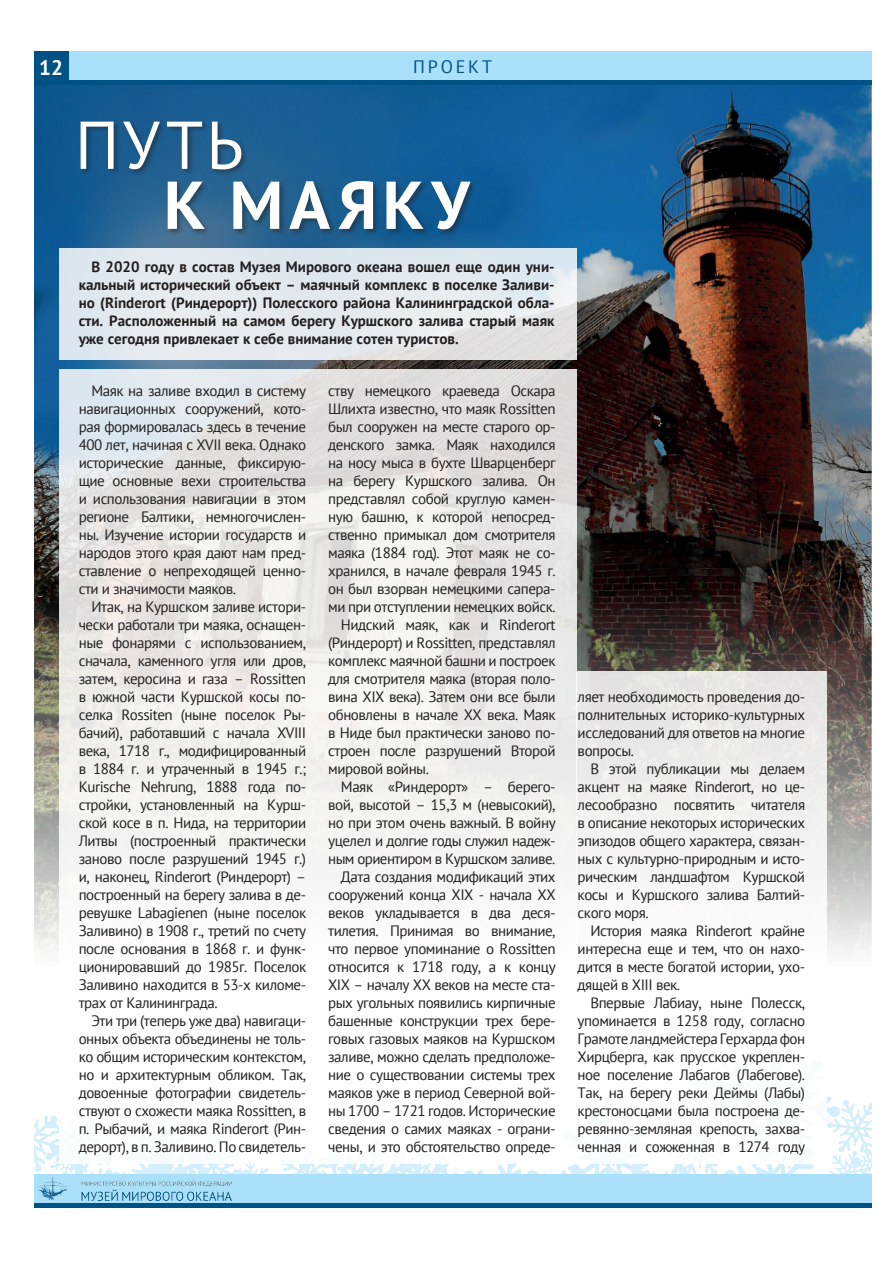
<style>
.page{position:relative;width:893px;height:1263px;background:#fff}
.page>*{position:absolute;margin:0;border:0;box-sizing:border-box;transform-origin:0 0}
.t1{font:700 67.5px "PT Sans";letter-spacing:.095em;color:#fff}
.t2{font:67.5px "PT Sans";color:#fff}
.t3{font:700 21px "PT Sans";color:#fff}
.t4{font:18px "PT Sans";letter-spacing:.155em;color:#005285}
.t5{font:15px/18px "PT Sans";letter-spacing:-.03em;color:#231f20;text-align:justify}
.t6{font:700 15px/18px "PT Sans";color:#231f20;text-align:justify}
</style>
<div class="page">
<div style="left:34px;top:51px;width:838px;height:34px;background:#aae0f9"></div>
<div style="left:34px;top:51px;width:34px;height:34px;background:#005285"></div>
<hr style="left:34px;top:81px;width:838px;height:4px;background:#005285">
<div style="left:34px;top:1174px;width:838px;height:33px;background:#aae0f9"></div>
<hr style="left:34px;top:1203px;width:838px;height:4px;background:#005285">
<img style="left:39px;top:1177px;width:193px;height:23px">
<img style="left:34px;top:1097px;width:838px;height:76px">
<img style="left:34px;top:85px;width:838px;height:866px">
<div style="left:79px;top:120px;width:398px;height:117px;background:#231f20;opacity:.49"></div>
<div style="left:60px;top:248px;width:517px;height:112px;background:linear-gradient(to bottom,#e0e9f1,#e7e8ea)"></div>
<svg style="left:60px;top:369px;width:517px;height:795px"></svg>
<div style="left:577px;top:671px;width:250px;height:493px;background:linear-gradient(to bottom,#e9e8e7,#fff)"></div>
<h2 class="t3" style="left:39px;top:54px;width:25px">12</h2>
<p class="t4" style="left:413px;top:55px;width:80px">ПРОЕКТ</p>
<p class="t2" style="left:75px;top:102px;width:170px">ПУТЬ</p>
<p class="t1" style="left:164px;top:161px;width:307px">К МАЯКУ</p>
<p class="t6" style="left:79px;top:258px;width:477px;text-indent:13px">В 2020 году в состав Музея Мирового океана вошел еще один уни&shy;кальный исторический объект – маячный комплекс в поселке Заливи&shy;но (Rinderort (Риндерорт)) Полесского района Калининградской обла&shy;сти. Расположенный на самом берегу Куршского залива старый маяк уже сегодня привлекает к себе внимание сотен туристов.</p>
<p class="t5" style="left:79px;top:382px;width:229px;text-indent:13px">Маяк на заливе входил в систему навигационных сооружений, кото&shy;рая формировалась здесь в течение 400 лет, начиная с XVII века. Однако исторические данные, фиксирую&shy;щие основные вехи строительства и использования навигации в этом регионе Балтики, немногочислен&shy;ны. Изучение истории государств и народов этого края дают нам пред&shy;ставление о непреходящей ценно&shy;сти и значимости маяков.</p>
<p class="t5" style="left:79px;top:598px;width:229px;text-indent:13px">Итак, на Куршском заливе истори&shy;чески работали три маяка, оснащен&shy;ные фонарями с использованием, сначала, каменного угля или дров, затем, керосина и газа – Rossitten в южной части Куршской косы по&shy;селка Rossiten (ныне поселок Ры&shy;бачий), работавший с начала XVIII века, 1718 г., модифицированный в 1884 г. и утраченный в 1945 г.; Kurische Nehrung, 1888 года по&shy;стройки, установленный на Курш&shy;ской косе в п. Нида, на территории Литвы (построенный практически заново после разрушений 1945 г.) и, наконец, Rinderort (Риндерорт) – построенный на берегу залива в де&shy;ревушке Labagienen (ныне поселок Заливино) в 1908 г., третий по счету после основания в 1868 г. и функ&shy;ционировавший до 1985г. Поселок Заливино находится в 53-х киломе&shy;трах от Калининграда.</p>
<p class="t5" style="left:79px;top:1012px;width:229px;text-indent:13px">Эти три (теперь уже два) навигаци&shy;онных объекта объединены не толь&shy;ко общим историческим контекстом, но и архитектурным обликом. Так, довоенные фотографии свидетель&shy;ствуют о схожести маяка Rossitten, в п. Рыбачий, и маяка Rinderort (Рин&shy;дерорт), в п. Заливино. По свидетель-</p>
<p class="t5" style="left:328px;top:382px;width:229px">ству немецкого краеведа Оскара Шлихта известно, что маяк Rossitten был сооружен на месте старого ор&shy;денского замка. Маяк находился на носу мыса в бухте Шварценберг на берегу Куршского залива. Он представлял собой круглую камен&shy;ную башню, к которой непосред&shy;ственно примыкал дом смотрителя маяка (1884 год). Этот маяк не со&shy;хранился, в начале февраля 1945 г. он был взорван немецкими сапера&shy;ми при отступлении немецких войск.</p>
<p class="t5" style="left:328px;top:616px;width:229px;text-indent:13px">Нидский маяк, как и Rinderort (Риндерорт) и Rossitten, представлял комплекс маячной башни и построек для смотрителя маяка (вторая поло&shy;вина XIX века). Затем они все были обновлены в начале XX века. Маяк в Ниде был практически заново по&shy;строен после разрушений Второй мировой войны.</p>
<p class="t5" style="left:328px;top:778px;width:229px;text-indent:13px">Маяк «Риндерорт» – берего&shy;вой, высотой – 15,3 м (невысокий), но при этом очень важный. В войну уцелел и долгие годы служил надеж&shy;ным ориентиром в Куршском заливе.</p>
<p class="t5" style="left:328px;top:868px;width:229px;text-indent:13px">Дата создания модификаций этих сооружений конца XIX - начала XX веков укладывается в два деся&shy;тилетия. Принимая во внимание, что первое упоминание о Rossitten относится к 1718 году, а к концу XIX – началу XX веков на месте ста&shy;рых угольных появились кирпичные башенные конструкции трех бере&shy;говых газовых маяков на Куршском заливе, можно сделать предположе&shy;ние о существовании системы трех маяков уже в период Северной вой&shy;ны 1700 – 1721 годов. Исторические сведения о самих маяках - ограни&shy;чены, и это обстоятельство опреде-</p>
<p class="t5" style="left:578px;top:687px;width:229px">ляет необходимость проведения до&shy;полнительных историко-культурных исследований для ответов на многие вопросы.</p>
<p class="t5" style="left:578px;top:759px;width:229px;text-indent:13px">В этой публикации мы делаем акцент на маяке Rinderort, но це&shy;лесообразно посвятить читателя в описание некоторых исторических эпизодов общего характера, связан&shy;ных с культурно-природным и исто&shy;рическим ландшафтом Куршской косы и Куршского залива Балтий&shy;ского моря.</p>
<p class="t5" style="left:578px;top:921px;width:229px;text-indent:13px">История маяка Rinderort крайне интересна еще и тем, что он нахо&shy;дится в месте богатой истории, ухо&shy;дящей в XIII век.</p>
<p class="t5" style="left:578px;top:993px;width:229px;text-indent:13px">Впервые Лабиау, ныне Полесск, упоминается в 1258 году, согласно Грамоте ландмейстера Герхарда фон Хирцберга, как прусское укреплен&shy;ное поселение Лабагов (Лабегове).<br>Так, на берегу реки Деймы (Лабы) крестоносцами была построена де&shy;ревянно-земляная крепость, захва&shy;ченная и сожженная в 1274 году</p>
</div>
